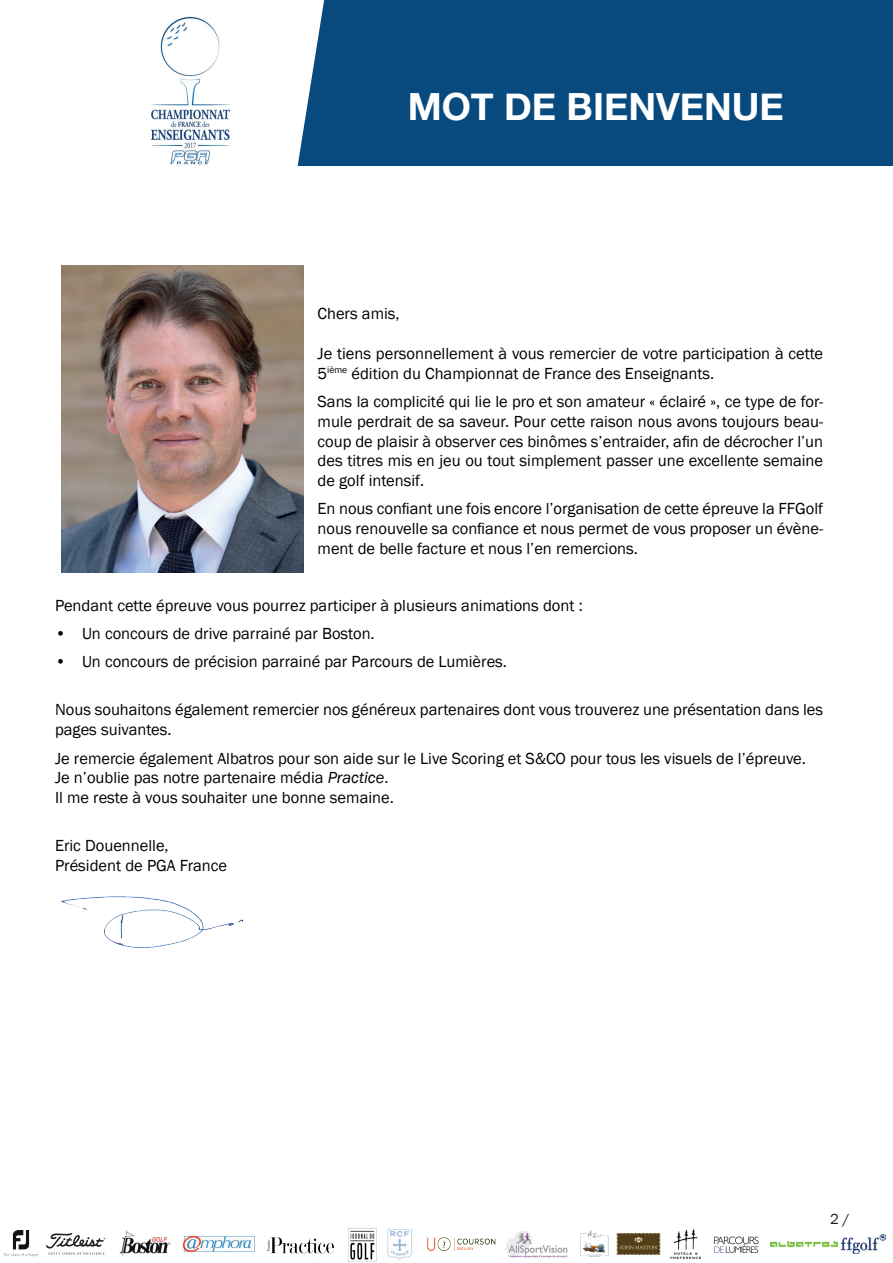
<style>
.page{position:relative;width:893px;height:1263px;background:#fff}
.page>*{position:absolute;margin:0;border:0;box-sizing:border-box;transform-origin:0 0}
.t1{font:700 37.5px "Helvetica Neue";color:#fff}
.t2{font:16.5px/19.8px "Franklin Gothic";color:#000}
.t3{font:15px "Franklin Gothic";color:#231f20}
.s1{font-style:italic}
</style>
<div class="page">
<img style="left:348px;top:1228px;width:29px;height:34px">
<img style="left:267px;top:1237px;width:67px;height:17px">
<img style="left:119px;top:1230px;width:52px;height:26px">
<svg style="left:46px;top:1233px;width:60px;height:22px"></svg>
<img style="left:3px;top:1231px;width:35px;height:26px">
<img style="left:670px;top:1229px;width:31px;height:29px">
<img style="left:427px;top:1237px;width:69px;height:14px">
<img style="left:616px;top:1233px;width:45px;height:22px">
<img style="left:182px;top:1235px;width:73px;height:17px">
<img style="left:771px;top:1242px;width:66px;height:5px">
<img style="left:580px;top:1230px;width:28px;height:27px">
<img style="left:387px;top:1229px;width:25px;height:31px">
<img style="left:506px;top:1231px;width:62px;height:27px">
<img style="left:714px;top:1236px;width:45px;height:17px">
<img style="left:841px;top:1234px;width:45px;height:19px">
<img style="left:61px;top:896px;width:183px;height:52px">
<div style="left:96px;top:0;width:797px;height:166px;background:#08497e"></div>
<svg style="left:273px;top:0;width:51px;height:166px"></svg>
<img style="left:151px;top:0;width:122px;height:166px">
<div style="left:0;top:0;width:151px;height:174px;background:#fff"></div>
<img style="left:61px;top:266px;width:243px;height:306px">
<h1 class="t1" style="left:408px;top:84px;width:378px">MOT DE BIENVENUE</h1>
<p class="t2" style="left:318px;top:304px;width:84px">Chers amis,</p>
<p class="t2" style="left:318px;top:344px;width:507px">Je tiens personnellement à vous remercier de votre participation à cette<br>5<sup>ième</sup> édition du Championnat de France des Enseignants.</p>
<p class="t2" style="left:318px;top:392px;width:507px;text-align:justify">Sans la complicité qui lie le pro et son amateur « éclairé », ce type de for&shy;mule perdrait de sa saveur. Pour cette raison nous avons toujours beau&shy;coup de plaisir à observer ces binômes s’entraider, afin de décrocher l’un des titres mis en jeu ou tout simplement passer une excellente semaine de golf intensif.</p>
<p class="t2" style="left:318px;top:499px;width:507px;text-align:justify">En nous confiant une fois encore l’organisation de cette épreuve la FFGolf nous renouvelle sa confiance et nous permet de vous proposer un évène&shy;ment de belle facture et nous l’en remercions.</p>
<p class="t2" style="left:55px;top:596px;width:529px">Pendant cette épreuve vous pourrez participer à plusieurs animations dont :</p>
<p class="t2" style="left:55px;top:624px;width:321px">• Un concours de drive parrainé par Boston.</p>
<p class="t2" style="left:55px;top:652px;width:453px">• Un concours de précision parrainé par Parcours de Lumières.</p>
<p class="t2" style="left:55px;top:700px;width:770px">Nous souhaitons également remercier nos généreux partenaires dont vous trouverez une présentation dans les pages suivantes.</p>
<p class="t2" style="left:55px;top:748px;width:752px">Je remercie également Albatros pour son aide sur le Live Scoring et S&amp;CO pour tous les visuels de l’épreuve.<br>Je n’oublie pas notre partenaire média <span class="s1">Practice</span>.<br>Il me reste à vous souhaiter une bonne semaine.</p>
<p class="t2" style="left:55px;top:836px;width:174px">Eric Douennelle,<br>Président de PGA France</p>
<p class="t3" style="left:830px;top:1209px;width:21px">2 /</p>
</div>
